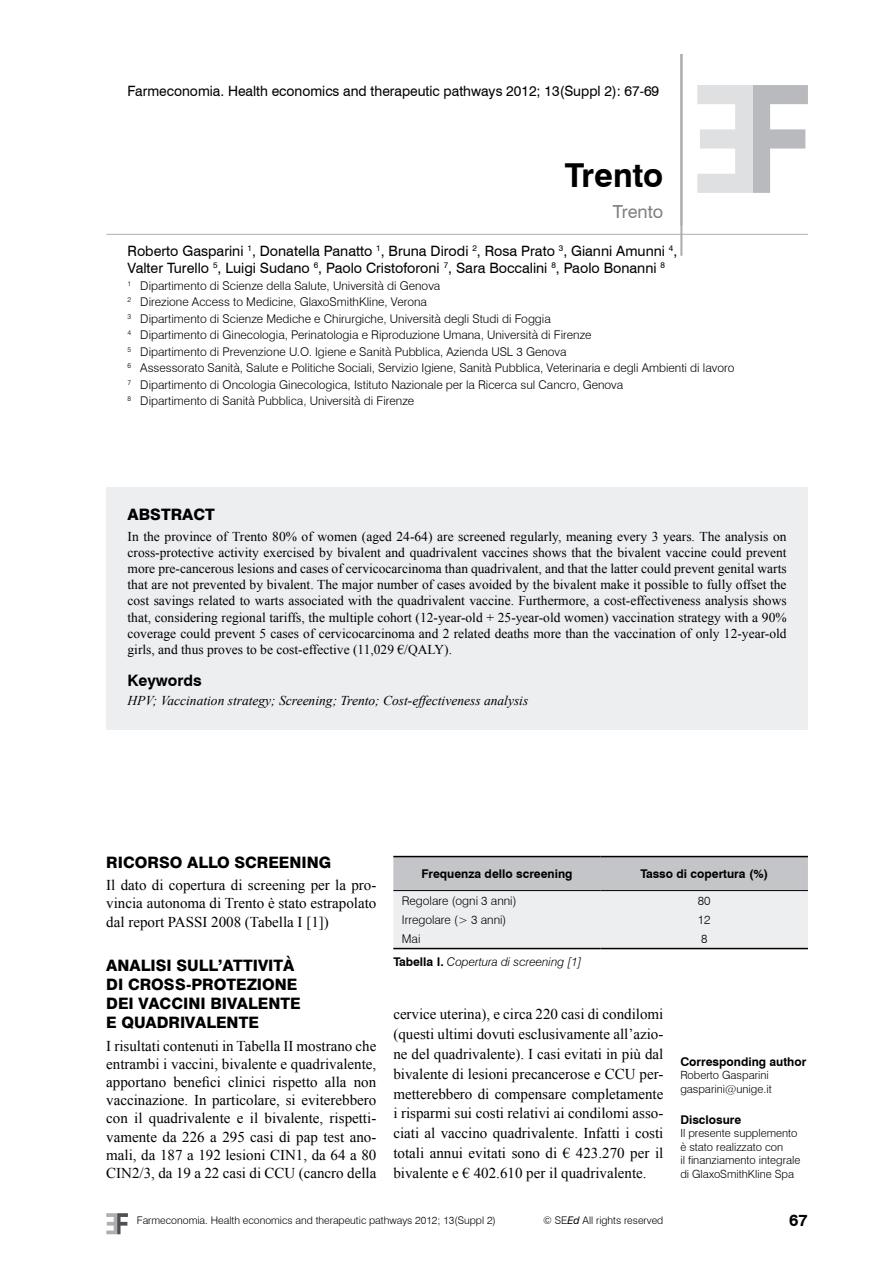
<style>
.page{position:relative;width:893px;height:1263px;background:#fff}
.page>*{position:absolute;margin:0;border:0;box-sizing:border-box;transform-origin:0 0}
.titolo{font:700 33px "Swiss 721 BT";color:#000}
.titolo_inglese{font:18px "Swiss 721 BT";color:#818084}
.t1{font:700 16.5px "Swiss 721 BT";color:#000}
.sottotitolo_1{font:800 15.75px/19px "Swiss 721 BT";color:#000}
.sottotitolo_2{font:700 15.75px "Swiss 721 BT";color:#000}
.testo{font:15px/18.1px "Times New Roman";color:#000;text-align:justify}
.autori{font:14.25px/17.1px "Swiss 721 BT";color:#000}
.rivista{font:14.25px "Swiss 721 BT";color:#000}
.abstract{font:13.5px/16.2px "Times New Roman";color:#000;text-align:justify}
.keywords{font:italic 13.5px "Times New Roman";color:#000}
.affiliazione{font:300 12px "Swiss 721 BT";color:#000}
.para{font:300 12px "Swiss 721 BT";color:#000}
.para-2{font:700 12px "Swiss 721 BT";color:#000}
.para-3{font:italic 12px "Swis 721 Lt BT";color:#000}
.corresponding_author{font:700 12px "Swiss 721 BT";color:#000}
.disclosure_titolo{font:700 12px "Swiss 721 BT";color:#000}
.disclosure{font:300 11.25px/13.5px "Swiss 721 BT";color:#000}
.corresponding_author-2{font:300 11.25px "Swiss 721 BT";color:#000}
.t2{font:300 10.5px "Swiss 721 BT";color:#000}
.s1{font-family:"Swiss 721 BT";font-weight:700;font-style:normal}
.s2{font-weight:400;font-style:italic}
</style>
<div class="page">
<svg style="left:106px;top:1213px;width:22px;height:21px"></svg>
<svg style="left:697px;top:85px;width:111px;height:108px"></svg>
<svg style="left:393px;top:857px;width:415px;height:91px;background:#dcdddf"></svg>
<hr style="left:393px;top:890px;width:208px;height:1px;background:#000">
<hr style="left:601px;top:890px;width:207px;height:1px;background:#000">
<hr style="left:393px;top:856px;width:208px;height:1px;background:#000">
<hr style="left:601px;top:856px;width:207px;height:1px;background:#000">
<hr style="left:393px;top:948px;width:208px;height:1px;background:#000">
<hr style="left:601px;top:948px;width:207px;height:1px;background:#000">
<div style="left:106px;top:487px;width:702px;height:242px;background:#edeeef"></div>
<hr style="left:680px;top:0;width:2px;height:256px;background:#aeafb2">
<hr style="left:106px;top:234px;width:702px;height:1px;background:#aeafb2">
<p class="rivista" style="left:128px;top:83px;width:533px">Farmeconomia. Health economics and therapeutic pathways 2012; 13(Suppl 2): 67-69</p>
<p class="titolo" style="left:565px;top:156px;width:100px">Trento</p>
<p class="titolo_inglese" style="left:613px;top:200px;width:52px">Trento</p>
<p class="autori" style="left:128px;top:242px;width:551px">Roberto Gasparini <sup>1</sup>, Donatella Panatto <sup>1</sup>, Bruna Dirodi <sup>2</sup>, Rosa Prato <sup>3</sup>, Gianni Amunni <sup>4</sup>,<br>Valter Turello <sup>5</sup>, Luigi Sudano <sup>6</sup>, Paolo Cristoforoni <sup>7</sup>, Sara Boccalini <sup>8</sup>, Paolo Bonanni <sup>8</sup></p>
<p class="affiliazione" style="left:128px;top:278px;width:314px"><sup>1</sup> Dipartimento di Scienze della Salute, Università di Genova</p>
<p class="affiliazione" style="left:128px;top:295px;width:301px"><sup>2</sup> Direzione Access to Medicine, GlaxoSmithKline, Verona</p>
<p class="affiliazione" style="left:128px;top:311px;width:425px"><sup>3</sup> Dipartimento di Scienze Mediche e Chirurgiche, Università degli Studi di Foggia</p>
<p class="affiliazione" style="left:128px;top:328px;width:466px"><sup>4</sup> Dipartimento di Ginecologia, Perinatologia e Riproduzione Umana, Università di Firenze</p>
<p class="affiliazione" style="left:128px;top:344px;width:440px"><sup>5</sup> Dipartimento di Prevenzione U.O. Igiene e Sanità Pubblica, Azienda USL 3 Genova</p>
<p class="affiliazione" style="left:128px;top:361px;width:608px"><sup>6</sup> Assessorato Sanità, Salute e Politiche Sociali, Servizio Igiene, Sanità Pubblica, Veterinaria e degli Ambienti di lavoro</p>
<p class="affiliazione" style="left:128px;top:377px;width:497px"><sup>7</sup> Dipartimento di Oncologia Ginecologica, Istituto Nazionale per la Ricerca sul Cancro, Genova</p>
<p class="affiliazione" style="left:128px;top:394px;width:288px"><sup>8</sup> Dipartimento di Sanità Pubblica, Università di Firenze</p>
<p class="sottotitolo_1" style="left:128px;top:505px;width:89px">ABSTRACT</p>
<p class="abstract" style="left:128px;top:528px;width:661px">In the province of Trento 80% of women (aged 24-64) are screened regularly, meaning every 3 years. The analysis on cross-protective activity exercised by bivalent and quadrivalent vaccines shows that the bivalent vaccine could prevent more pre-cancerous lesions and cases of cervicocarcinoma than quadrivalent, and that the latter could prevent genital warts that are not prevented by bivalent. The major number of cases avoided by the bivalent make it possible to fully offset the cost savings related to warts associated with the quadrivalent vaccine. Furthermore, a cost-effectiveness analysis shows that, considering regional tariffs, the multiple cohort (12-year-old + 25-year-old women) vaccination strategy with a 90% coverage could prevent 5 cases of cervicocarcinoma and 2 related deaths more than the vaccination of only 12-year-old girls, and thus proves to be cost-effective (11,029 €/QALY).</p>
<p class="sottotitolo_2" style="left:128px;top:670px;width:76px">Keywords</p>
<p class="keywords" style="left:128px;top:691px;width:402px">HPV; Vaccination strategy; Screening; Trento; Cost-effectiveness analysis</p>
<p class="sottotitolo_1" style="left:106px;top:852px;width:226px">RICORSO ALLO SCREENING</p>
<p class="testo" style="left:106px;top:876px;width:272px">Il dato di copertura di screening per la pro&shy;vincia autonoma di Trento è stato estrapolato dal report PASSI 2008 (Tabella I [1])</p>
<p class="sottotitolo_1" style="left:106px;top:956px;width:196px">ANALISI SULL’ATTIVITÀ<br>DI CROSS-PROTEZIONE<br>DEI VACCINI BIVALENTE<br>E QUADRIVALENTE</p>
<p class="testo" style="left:106px;top:1036px;width:272px">I risultati contenuti in Tabella II mostrano che entrambi i vaccini, bivalente e quadrivalente, apportano benefici clinici rispetto alla non vaccinazione. In particolare, si eviterebbero con il quadrivalente e il bivalente, rispetti&shy;vamente da 226 a 295 casi di pap test ano&shy;mali, da 187 a 192 lesioni CIN1, da 64 a 80<br>CIN2/3, da 19 a 22 casi di CCU (cancro della</p>
<p class="para-2" style="left:421px;top:866px;width:153px">Frequenza dello screening</p>
<p class="para-2" style="left:640px;top:866px;width:129px">Tasso di copertura (%)</p>
<p class="para" style="left:402px;top:893px;width:116px">Regolare (ogni 3 anni)</p>
<p class="para" style="left:698px;top:893px;width:14px">80</p>
<p class="para" style="left:402px;top:912px;width:106px">Irregolare (&gt; 3 anni)</p>
<p class="para" style="left:698px;top:912px;width:14px">12</p>
<p class="para" style="left:402px;top:932px;width:20px">Mai</p>
<p class="para" style="left:701px;top:932px;width:8px">8</p>
<p class="para-3" style="left:393px;top:955px;width:190px"><span class="s1">Tabella I.</span> Copertura di screening [1]</p>
<p class="testo" style="left:393px;top:1004px;width:272px;line-height:19.8px">cervice uterina), e circa 220 casi di condilomi (questi ultimi dovuti esclusivamente all’azio&shy;ne del quadrivalente). I casi evitati in più dal bivalente di lesioni precancerose e CCU per&shy;metterebbero di compensare completamente i risparmi sui costi relativi ai condilomi asso&shy;ciati al vaccino quadrivalente. Infatti i costi totali annui evitati sono di € 423.270 per il bivalente e € 402.610 per il quadrivalente.</p>
<p class="corresponding_author" style="left:680px;top:1054px;width:128px">Corresponding author</p>
<p class="corresponding_author-2" style="left:680px;top:1068px;width:90px">Roberto Gasparini</p>
<p class="corresponding_author-2" style="left:680px;top:1082px;width:93px">gasparini@unige.it</p>
<p class="disclosure_titolo" style="left:680px;top:1112px;width:62px">Disclosure</p>
<p class="disclosure" style="left:680px;top:1126px;width:122px">Il presente supplemento è stato realizzato con<br>il finanziamento integrale di GlaxoSmithKline Spa</p>
<p class="t2" style="left:137px;top:1214px;width:360px">Farmeconomia. Health economics and therapeutic pathways 2012; 13(Suppl 2)</p>
<p class="t2" style="left:543px;top:1214px;width:122px">© SE<span class="s2">Ed</span> All rights reserved</p>
<p class="t1" style="left:789px;top:1210px;width:20px">67</p>
</div>
